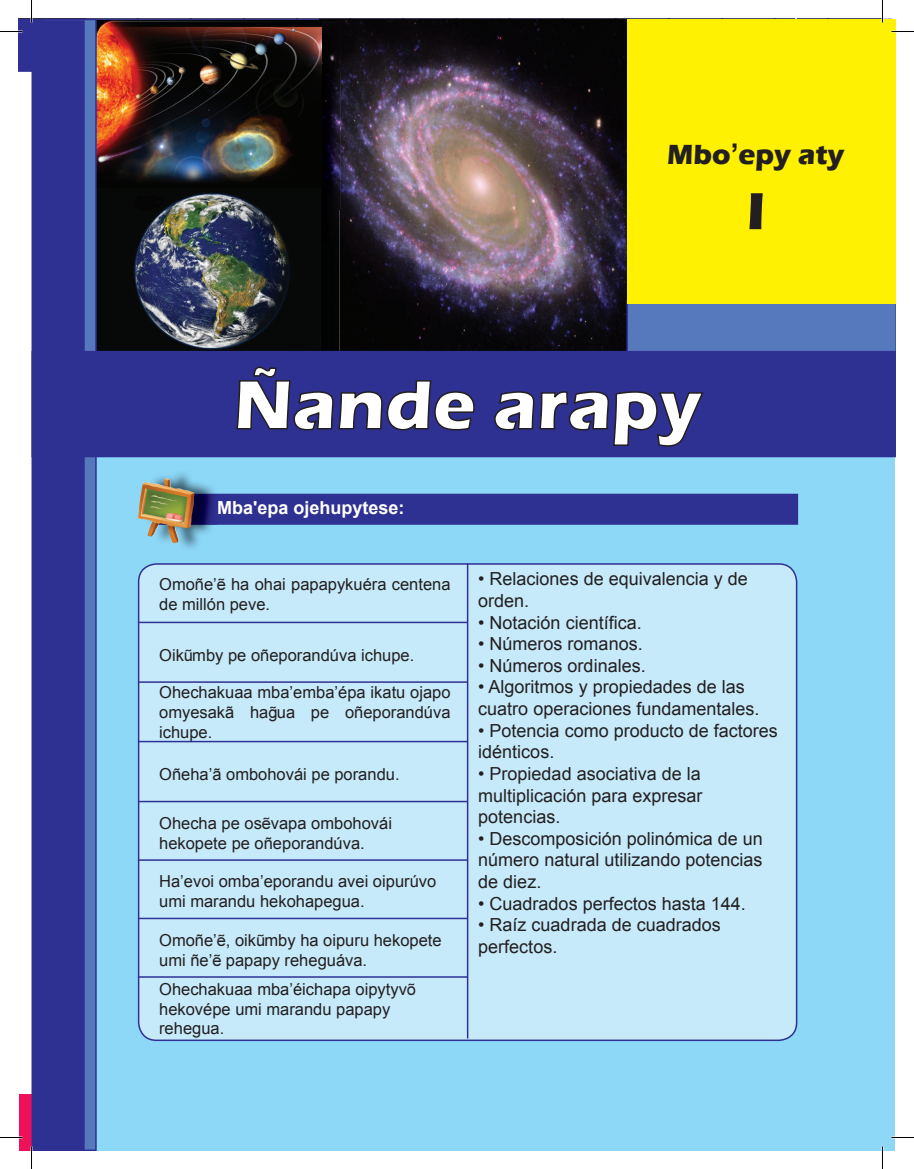
<style>
.page{position:relative;width:914px;height:1169px;background:#fff}
.page>*{position:absolute;margin:0;border:0;box-sizing:border-box;transform-origin:0 0}
.t1{font:700 72px "Eras ITC";color:#fff}
.t2{font:700 54px "Eras ITC";color:#231f20}
.t3{font:700 28.5px "Eras ITC";color:#231f20}
.t4{font:18px/21.6px "Guarani Arial Regular";color:#231f20}
.t5{font:700 18px "Arial";color:#fff}
.t6{font:16.5px/19.8px "Guarani Arial Regular";color:#231f20}
.s1{font-family:"Guarani Arial Bold";font-weight:400}
</style>
<div class="page">
<div style="left:19px;top:1093px;width:13px;height:57px;background:#ee1059"></div>
<img style="left:340px;top:119px;width:287px;height:232px">
<img style="left:321px;top:119px;width:19px;height:232px">
<img style="left:97px;top:119px;width:224px;height:71px">
<img style="left:320px;top:190px;width:19px;height:161px">
<img style="left:97px;top:188px;width:223px;height:163px">
<div style="left:32px;top:406px;width:862px;height:744px;background:#8dd7f7"></div>
<div style="left:44px;top:19px;width:52px;height:1131px;background:#5679bd"></div>
<div style="left:44px;top:19px;width:53px;height:1131px;border:2px solid #2e3092"></div>
<div style="left:627px;top:19px;width:268px;height:285px;background:#fff101"></div>
<div style="left:32px;top:352px;width:863px;height:104px;background:#2e3092"></div>
<div style="left:32px;top:351px;width:863px;height:106px;border:2px solid #2e3092"></div>
<div style="left:32px;top:119px;width:53px;height:1031px;background:#2e3092"></div>
<svg style="left:236px;top:366px;width:239px;height:65px"></svg>
<svg style="left:493px;top:299px;width:402px;height:148px"></svg>
<div style="left:217px;top:494px;width:581px;height:31px;background:#2e3092"></div>
<img style="left:157px;top:473px;width:60px;height:75px">
<img style="left:194px;top:494px;width:23px;height:31px">
<img style="left:138px;top:478px;width:56px;height:65px">
<div style="left:139px;top:564px;width:657px;height:476px;background:#c6eafa;border-radius:18px"></div>
<div style="left:138px;top:563px;width:659px;height:478px;border:2px solid #2e3092;border-radius:18px"></div>
<hr style="left:467px;top:563px;width:1px;height:475px;background:#2e3092">
<hr style="left:138px;top:621px;width:329px;height:2px;background:#2e3092">
<hr style="left:138px;top:681px;width:329px;height:2px;background:#2e3092">
<hr style="left:138px;top:859px;width:329px;height:1px;background:#2e3092">
<hr style="left:138px;top:741px;width:329px;height:1px;background:#2e3092">
<hr style="left:138px;top:917px;width:329px;height:2px;background:#2e3092">
<hr style="left:138px;top:800px;width:329px;height:2px;background:#2e3092">
<hr style="left:138px;top:976px;width:329px;height:1px;background:#2e3092">
<hr style="left:0;top:1136px;width:22px;height:2px;background:#fff">
<hr style="left:891px;top:1136px;width:22px;height:2px;background:#fff">
<hr style="left:881px;top:1146px;width:2px;height:23px;background:#fff">
<svg style="left:0;top:1137px;width:22px;height:1px"></svg>
<svg style="left:891px;top:1137px;width:22px;height:1px"></svg>
<svg style="left:31px;top:1146px;width:1px;height:23px"></svg>
<svg style="left:0;top:0;width:913px;height:119px"></svg>
<svg style="left:882px;top:1146px;width:1px;height:23px"></svg>
<h3 class="t3" style="left:667px;top:138px;width:179px">Mbo<span class="s1">’</span>epy aty</h3>
<h2 class="t2" style="left:746px;top:180px;width:20px">I</h2>
<h1 class="t1" style="left:233px;top:363px;width:469px">Ñande arapy</h1>
<p class="t5" style="left:217px;top:496px;width:189px">Mba'epa ojehupytese:</p>
<p class="t6" style="left:159px;top:574px;width:293px">Omoñe’ê ha ohai papapykuéra centena de millón peve.</p>
<p class="t6" style="left:159px;top:645px;width:257px">Oikûmby pe oñeporandúva ichupe.</p>
<p class="t6" style="left:159px;top:682px;width:293px;text-align:justify">Ohechakuaa mba’emba’épa ikatu ojapo omyesakã haæua pe oñeporandúva ichupe.</p>
<p class="t6" style="left:159px;top:764px;width:242px">Oñeha’ã ombohovái pe porandu.</p>
<p class="t6" style="left:159px;top:813px;width:234px">Ohecha pe osêvapa ombohovái hekopete pe oñeporandúva.</p>
<p class="t6" style="left:159px;top:871px;width:278px">Ha’evoi omba’eporandu avei oipurúvo umi marandu hekohapegua.</p>
<p class="t6" style="left:159px;top:930px;width:284px">Omoñe’ê, oikûmby ha oipuru hekopete umi ñe’ê papapy reheguáva.</p>
<p class="t6" style="left:159px;top:979px;width:258px">Ohechakuaa mba’éichapa oipytyvô hekovépe umi marandu papapy rehegua.</p>
<p class="t4" style="left:478px;top:568px;width:271px">• Relaciones de equivalencia y de orden.</p>
<p class="t4" style="left:478px;top:611px;width:165px">• Notación científica.</p>
<p class="t4" style="left:478px;top:633px;width:166px">• Números romanos.</p>
<p class="t4" style="left:478px;top:655px;width:169px">• Números ordinales.</p>
<p class="t4" style="left:478px;top:676px;width:283px">• Algoritmos y propiedades de las cuatro operaciones fundamentales.</p>
<p class="t4" style="left:478px;top:719px;width:301px">• Potencia como producto de factores idénticos.</p>
<p class="t4" style="left:478px;top:763px;width:226px;text-align:justify">• Propiedad asociativa de la multiplicación para expresar potencias.</p>
<p class="t4" style="left:478px;top:827px;width:286px;text-align:justify">• Descomposición polinómica de un número natural utilizando potencias de diez.</p>
<p class="t4" style="left:478px;top:892px;width:269px">• Cuadrados perfectos hasta 144.</p>
<p class="t4" style="left:478px;top:914px;width:244px">• Raíz cuadrada de cuadrados perfectos.</p>
</div>
